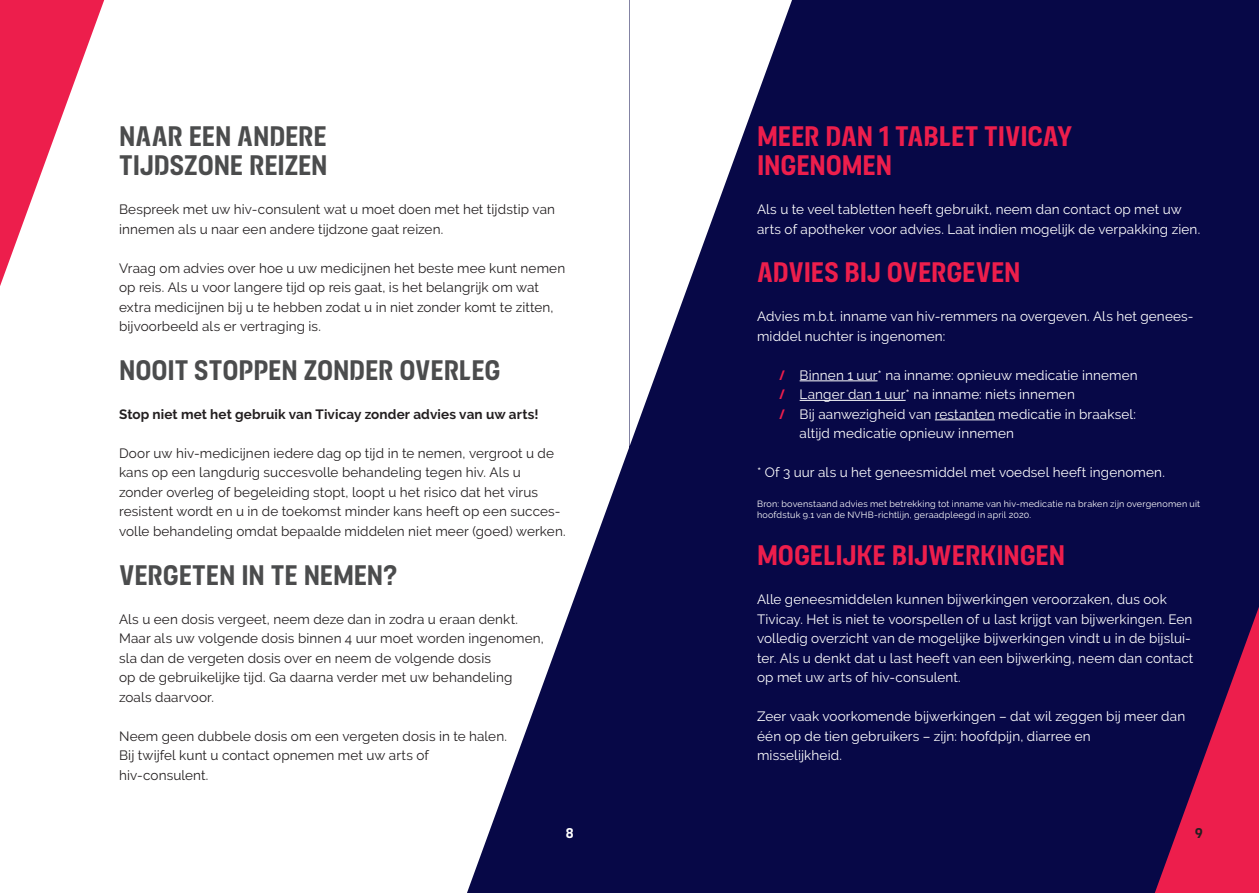
<style>
.page{position:relative;width:1259px;height:893px;background:#fff}
.page>*{position:absolute;margin:0;border:0;box-sizing:border-box;transform-origin:0 0}
.t1{font:700 30px "Breakthrough";letter-spacing:-.005em;color:#4b4c4d}
.t2{font:700 30px/29.2px "Breakthrough";letter-spacing:-.005em;color:#ed1e4c}
.t3{font:700 15px "Breakthrough";color:#fff}
.t4{font:700 15px "Breakthrough";color:#231f20}
.Body{font:13.5px/19.5px "Raleway";letter-spacing:.01em;color:#231f20}
.Body-2{font:13.5px/19.5px "Raleway";letter-spacing:.01em;color:#fff}
.Body_List{font:13.5px/19.5px "Raleway";letter-spacing:.01em;color:#fff}
.Body-3{font:700 13.5px "Raleway";letter-spacing:.01em;color:#231f20}
.Body-4{font:9px/10.5px "Raleway";letter-spacing:.025em;color:#fff}
.s1{font-weight:700;font-style:italic;color:#ed1e4c}
</style>
<div class="page">
<div style="left:629px;top:0;width:630px;height:893px;background:#070847"></div>
<svg style="left:467px;top:448px;width:162px;height:445px"></svg>
<svg style="left:629px;top:0;width:163px;height:446px"></svg>
<svg style="left:0;top:0;width:104px;height:286px"></svg>
<svg style="left:1154px;top:607px;width:105px;height:286px"></svg>
<hr style="left:799px;top:380px;width:78px;height:1px;background:#fff">
<hr style="left:799px;top:400px;width:106px;height:1px;background:#fff">
<hr style="left:935px;top:419px;width:60px;height:1px;background:#fff">
<h1 class="t1" style="left:119px;top:117px;width:209px">NAAR EEN ANDERE</h1>
<h1 class="t1" style="left:119px;top:146px;width:210px">TIJDSZONE REIZEN</h1>
<p class="Body" style="left:119px;top:200px;width:437px">Bespreek met uw hiv-consulent wat u moet doen met het tijdstip van innemen als u naar een andere tijdzone gaat reizen.</p>
<p class="Body" style="left:119px;top:258px;width:447px">Vraag om advies over hoe u uw medicijnen het beste mee kunt nemen op reis. Als u voor langere tijd op reis gaat, is het belangrijk om wat extra medicijnen bij u te hebben zodat u in niet zonder komt te zitten, bijvoorbeeld als er vertraging is.</p>
<h1 class="t1" style="left:119px;top:351px;width:383px">NOOIT STOPPEN ZONDER OVERLEG</h1>
<p class="Body-3" style="left:119px;top:406px;width:421px">Stop niet met het gebruik van Tivicay zonder advies van uw arts!</p>
<p class="Body" style="left:119px;top:443px;width:448px">Door uw hiv-medicijnen iedere dag op tijd in te nemen, vergroot u de kans op een langdurig succesvolle behandeling tegen hiv. Als u zonder overleg of begeleiding stopt, loopt u het risico dat het virus resistent wordt en u in de toekomst minder kans heeft op een succes&shy;volle behandeling omdat bepaalde middelen niet meer (goed) werken.</p>
<h1 class="t1" style="left:119px;top:556px;width:279px">VERGETEN IN TE NEMEN?</h1>
<p class="Body" style="left:119px;top:609px;width:426px">Als u een dosis vergeet, neem deze dan in zodra u eraan denkt.<br>Maar als uw volgende dosis binnen 4 uur moet worden ingenomen, sla dan de vergeten dosis over en neem de volgende dosis<br>op de gebruikelijke tijd. Ga daarna verder met uw behandeling zoals daarvoor.</p>
<p class="Body" style="left:119px;top:726px;width:389px">Neem geen dubbele dosis om een vergeten dosis in te halen.<br>Bij twijfel kunt u contact opnemen met uw arts of hiv-consulent.</p>
<h1 class="t2" style="left:757px;top:121px;width:317px">MEER DAN 1 TABLET TIVICAY<br>INGENOMEN</h1>
<h1 class="Body-2" style="left:757px;top:200px;width:444px">Als u te veel tabletten heeft gebruikt, neem dan contact op met uw arts of apotheker voor advies. Laat indien mogelijk de verpakking zien.</h1>
<h1 class="t2" style="left:757px;top:257px;width:265px">ADVIES BIJ OVERGEVEN</h1>
<p class="Body-2" style="left:757px;top:307px;width:438px">Advies m.b.t. inname van hiv-remmers na overgeven. Als het genees&shy;middel nuchter is ingenomen:</p>
<p class="Body_List" style="left:778px;top:365px;width:361px"><span class="s1">I</span> Binnen 1 uur* na inname: opnieuw medicatie innemen</p>
<p class="Body_List" style="left:778px;top:385px;width:298px"><span class="s1">I</span> Langer dan 1 uur* na inname: niets innemen</p>
<p class="Body_List" style="left:799px;top:404px;width:338px;text-indent:-21px"><span class="s1">I</span> Bij aanwezigheid van restanten medicatie in braaksel: altijd medicatie opnieuw innemen</p>
<p class="Body-2" style="left:757px;top:463px;width:409px">* Of 3 uur als u het geneesmiddel met voedsel heeft ingenomen.</p>
<p class="Body-4" style="left:757px;top:499px;width:445px">Bron: bovenstaand advies met betrekking tot inname van hiv-medicatie na braken zijn overgenomen uit hoofdstuk 9.1 van de NVHB-richtlijn, geraadpleegd in april 2020.</p>
<h1 class="t2" style="left:757px;top:540px;width:309px">MOGELIJKE BIJWERKINGEN</h1>
<p class="Body-2" style="left:757px;top:590px;width:438px">Alle geneesmiddelen kunnen bijwerkingen veroorzaken, dus ook Tivicay. Het is niet te voorspellen of u last krijgt van bijwerkingen. Een volledig overzicht van de mogelijke bijwerkingen vindt u in de bijslui&shy;ter. Als u denkt dat u last heeft van een bijwerking, neem dan contact op met uw arts of hiv-consulent.</p>
<p class="Body-2" style="left:757px;top:707px;width:429px">Zeer vaak voorkomende bijwerkingen – dat wil zeggen bij meer dan één op de tien gebruikers – zijn: hoofdpijn, diarree en</p>
<p class="Body-2" style="left:757px;top:746px;width:86px">misselijkheid.</p>
<h1 class="t3" style="left:566px;top:824px;width:9px">8</h1>
<p class="t4" style="left:1195px;top:824px;width:9px">9</p>
</div>
